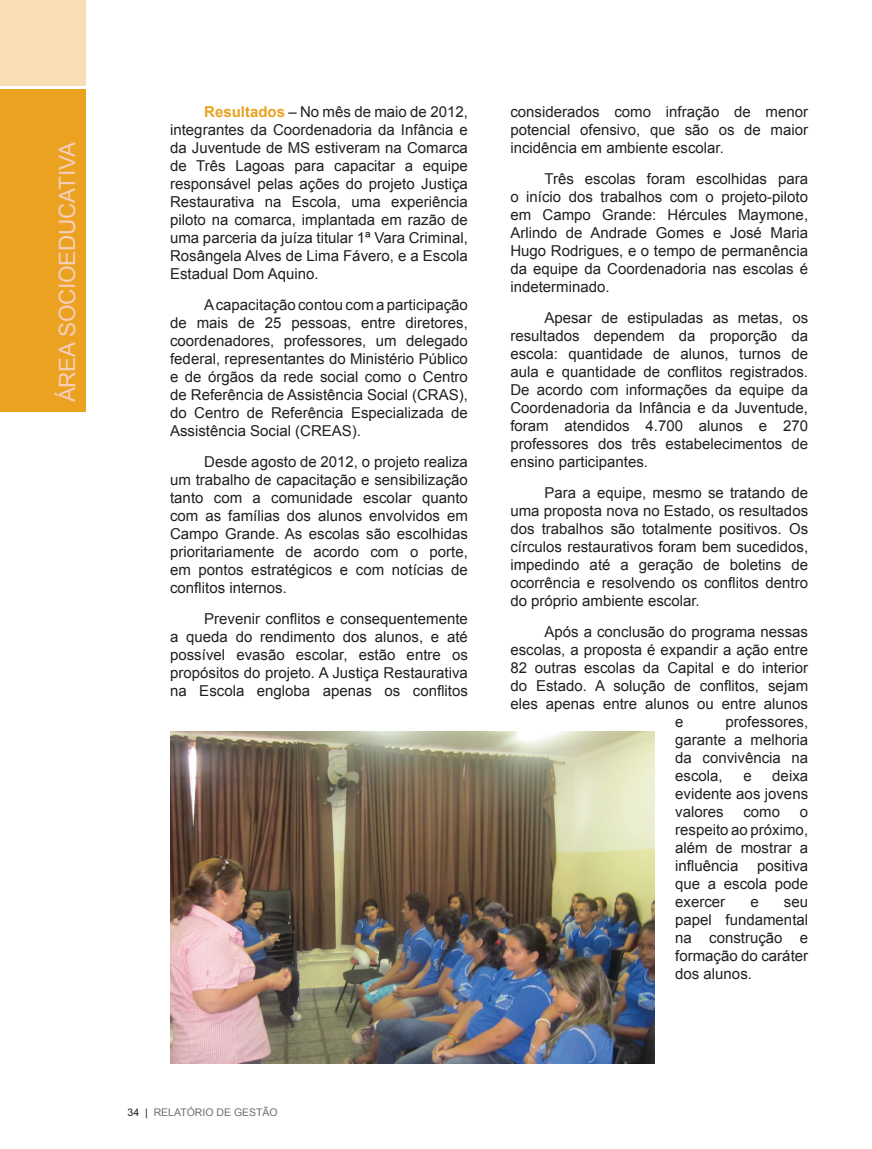
<style>
.page{position:relative;width:872px;height:1149px;background:#fff}
.page>*{position:absolute;margin:0;border:0;box-sizing:border-box;transform-origin:0 0}
.t1{font:22.5px "Arial";letter-spacing:-.01em;color:#f7cebd}
.t2{font:15px/18px "Arial";color:#231f20;text-align:justify}
.t3{font:10.5px "Arial";color:#6c6d70}
.s1{font-weight:700;color:#eaa220}
.s2{color:#231f20}
</style>
<div class="page">
<img style="left:170px;top:731px;width:484px;height:332px">
<div style="left:0;top:0;width:85px;height:85px;background:#f9deb5"></div>
<div style="left:0;top:89px;width:85px;height:322px;background:#eaa220"></div>
<h1 class="t1" style="left:52px;top:402px;width:262px;rotate:-90deg">ÁREA SOCIOEDUCATIVA</h1>
<p class="t2" style="left:170px;top:103px;width:299px;text-indent:34px"><span class="s1">Resultados</span> – No mês de maio de 2012, integrantes da Coordenadoria da Infância e da Juventude de MS estiveram na Comarca de Três Lagoas para capacitar a equipe responsável pelas ações do projeto Justiça Restaurativa na Escola, uma experiência piloto na comarca, implantada em razão de uma parceria da juíza titular 1ª Vara Criminal, Rosângela Alves de Lima Fávero, e a Escola Estadual Dom Aquino.</p>
<p class="t2" style="left:170px;top:296px;width:299px;text-indent:34px">A capacitação contou com a participação de mais de 25 pessoas, entre diretores, coordenadores, professores, um delegado federal, representantes do Ministério Público e de órgãos da rede social como o Centro de Referência de Assistência Social (CRAS), do Centro de Referência Especializada de Assistência Social (CREAS).</p>
<p class="t2" style="left:170px;top:453px;width:299px;text-indent:34px">Desde agosto de 2012, o projeto realiza um trabalho de capacitação e sensibilização tanto com a comunidade escolar quanto com as famílias dos alunos envolvidos em Campo Grande. As escolas são escolhidas prioritariamente de acordo com o porte, em pontos estratégicos e com notícias de conflitos internos.</p>
<p class="t2" style="left:170px;top:609px;width:299px;text-indent:34px">Prevenir conflitos e consequentemente a queda do rendimento dos alunos, e até possível evasão escolar, estão entre os propósitos do projeto. A Justiça Restaurativa na Escola engloba apenas os conflitos</p>
<p class="t2" style="left:510px;top:103px;width:299px">considerados como infração de menor potencial ofensivo, que são os de maior incidência em ambiente escolar.</p>
<p class="t2" style="left:510px;top:170px;width:299px;text-indent:34px">Três escolas foram escolhidas para o início dos trabalhos com o projeto-piloto em Campo Grande: Hércules Maymone, Arlindo de Andrade Gomes e José Maria Hugo Rodrigues, e o tempo de permanência da equipe da Coordenadoria nas escolas é indeterminado.</p>
<p class="t2" style="left:510px;top:309px;width:299px;text-indent:34px">Apesar de estipuladas as metas, os resultados dependem da proporção da escola: quantidade de alunos, turnos de aula e quantidade de conflitos registrados.<br>De acordo com informações da equipe da Coordenadoria da Infância e da Juventude, foram atendidos 4.700 alunos e 270 professores dos três estabelecimentos de ensino participantes.</p>
<p class="t2" style="left:510px;top:483px;width:299px;text-indent:34px">Para a equipe, mesmo se tratando de uma proposta nova no Estado, os resultados dos trabalhos são totalmente positivos. Os círculos restaurativos foram bem sucedidos, impedindo até a geração de boletins de ocorrência e resolvendo os conflitos dentro do próprio ambiente escolar.</p>
<p class="t2" style="left:544px;top:622px;width:265px">Após a conclusão do programa nessas</p>
<p class="t2" style="left:510px;top:640px;width:299px">escolas, a proposta é expandir a ação entre</p>
<p class="t2" style="left:510px;top:658px;width:299px">82 outras escolas da Capital e do interior</p>
<p class="t2" style="left:510px;top:676px;width:299px">do Estado. A solução de conflitos, sejam</p>
<p class="t2" style="left:510px;top:694px;width:299px">eles apenas entre alunos ou entre alunos</p>
<p class="t2" style="left:675px;top:712px;width:10px">e</p>
<p class="t2" style="left:675px;top:712px;width:134px;text-indent:50px">professores, garante a melhoria da convivência na escola,</p>
<p class="t2" style="left:675px;top:766px;width:134px;text-indent:97px">deixa evidente aos jovens valores</p>
<p class="t2" style="left:743px;top:766px;width:10px">e</p>
<p class="t2" style="left:675px;top:802px;width:134px;text-indent:125px">o respeito ao próximo, além de mostrar a influência positiva que a escola pode exercer</p>
<p class="t2" style="left:743px;top:802px;width:38px">como</p>
<p class="t2" style="left:675px;top:892px;width:134px;text-indent:109px">seu papel fundamental na construção e formação do caráter dos alunos.</p>
<p class="t2" style="left:750px;top:892px;width:10px">e</p>
<p class="t3" style="left:128px;top:1105px;width:152px"><span class="s2">34 |</span> RELATÓRIO DE GESTÃO</p>
</div>
